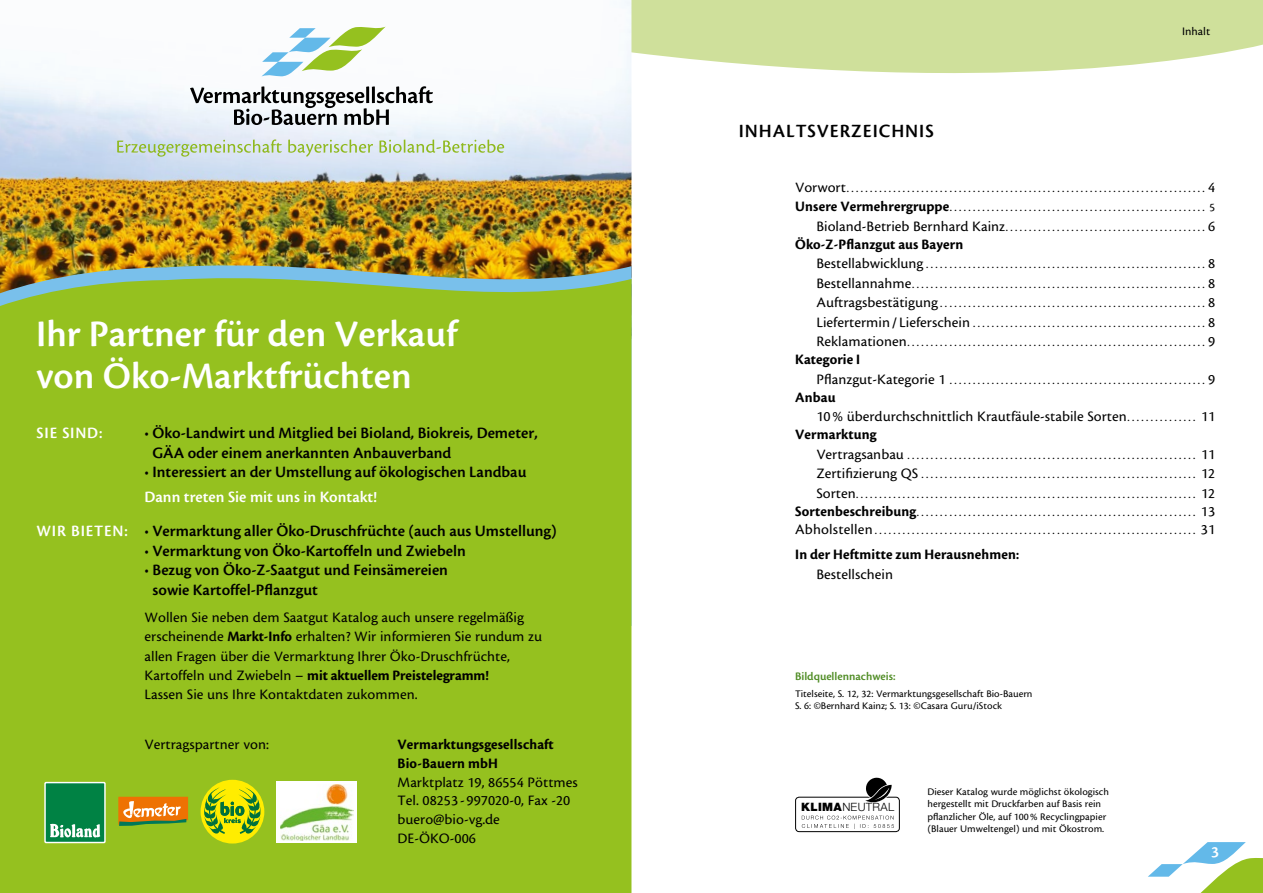
<style>
.page{position:relative;width:1263px;height:893px;background:#fff}
.page>*{position:absolute;margin:0;border:0;box-sizing:border-box;transform-origin:0 0}
.t1{font:600 39px/42px "Cronos";color:#fff}
.t2{font:600 19.5px "Cronos";letter-spacing:.05em;color:#000}
.t3{font:600 16.5px/19.5px "Cronos";color:#000}
.t4{font:600 16.5px "Cronos";color:#fff}
.t5{font:600 16.5px "Cronos";letter-spacing:.05em;color:#fff}
.t6{font:15px/19.4px "Cronos";color:#000}
.t7{font:700 15px/18.8px "Cronos";letter-spacing:.01em;color:#000}
.t8{font:12px/19.5px "Cronos";color:#000;text-align:justify}
.t9{font:600 12px "Cronos";color:#4f8c24}
.t10{font:300 11.4px "Helvetica Neue LT Std";letter-spacing:.03em;color:#000}
.t11{font:10.5px/12.6px "Cronos";color:#000}
.s1{font-weight:700}
.s2{font-size:15px}
.s3{font-weight:700;font-size:15px}
.s4{font-size:12px}
.s5{font-weight:900;font-size:11.55px}
</style>
<div class="page">
<svg style="left:1148px;top:842px;width:115px;height:51px"></svg>
<svg style="left:631px;top:0;width:632px;height:73px;background:#d4e3a5"></svg>
<img style="left:0;top:0;width:631px;height:256px">
<img style="left:0;top:256px;width:631px;height:13px">
<div style="left:0;top:269px;width:631px;height:624px;background:#95c11f"></div>
<svg style="left:44px;top:782px;width:62px;height:61px"></svg>
<div style="left:46px;top:783px;width:58px;height:59px;background:#008244"></div>
<svg style="left:0;top:797px;width:188px;height:96px;background:#8cb62f"></svg>
<div style="left:201px;top:780px;width:63px;height:63px;background:#ffed00;border-radius:50%"></div>
<svg style="left:204px;top:787px;width:57px;height:47px"></svg>
<div style="left:277px;top:782px;width:80px;height:61px;background:#fff"></div>
<img style="left:280px;top:785px;width:73px;height:55px">
<div style="left:795px;top:797px;width:105px;height:35px;border:1px solid #000;border-radius:4px"></div>
<svg style="left:864px;top:777px;width:28px;height:26px"></svg>
<svg style="left:802px;top:816px;width:92px;height:13px"></svg>
<svg style="left:117px;top:139px;width:165px;height:18px;background:#c8d9c6"></svg>
<svg style="left:288px;top:140px;width:85px;height:17px"></svg>
<svg style="left:379px;top:140px;width:125px;height:13px;background:#cadcb7"></svg>
<svg style="left:261px;top:27px;width:125px;height:49px"></svg>
<svg style="left:190px;top:86px;width:243px;height:39px"></svg>
<h1 class="t1" style="left:36px;top:313px;width:422px">Ihr Partner für den Verkauf von Öko-Marktfrüchten</h1>
<h3 class="t4" style="left:37px;top:424px;width:67px">SIE SIND:</h3>
<h3 class="t5" style="left:37px;top:522px;width:93px">WIR BIETEN:</h3>
<h3 class="t3" style="left:153px;top:423px;width:387px;text-indent:-8px">• Öko-Landwirt und Mitglied bei Bioland, Biokreis, Demeter,<br>GÄA oder einem anerkannten Anbauverband</h3>
<h3 class="t3" style="left:145px;top:462px;width:383px">• Interessiert an der Umstellung auf ökologischen Landbau</h3>
<h3 class="t4" style="left:145px;top:488px;width:234px">Dann treten Sie mit uns in Kontakt!</h3>
<h3 class="t3" style="left:145px;top:521px;width:414px">• Vermarktung aller Öko-Druschfrüchte (auch aus Umstellung)</h3>
<h3 class="t3" style="left:145px;top:541px;width:323px">• Vermarktung von Öko-Kartoffeln und Zwiebeln</h3>
<h3 class="t3" style="left:153px;top:560px;width:297px;text-indent:-8px">• Bezug von Öko-Z-Saatgut und Feinsämereien sowie Kartoffel-Pflanzgut</h3>
<p class="t6" style="left:145px;top:607px;width:399px">Wollen Sie neben dem Saatgut Katalog auch unsere regelmäßig erscheinende <span class="s1">Markt-Info</span> erhalten? Wir informieren Sie rundum zu allen Fragen über die Vermarktung Ihrer Öko-Druschfrüchte, Kartoffeln und Zwiebeln – <span class="s1">mit aktuellem Preistelegramm!<br></span>Lassen Sie uns Ihre Kontaktdaten zukommen.</p>
<p class="t6" style="left:145px;top:735px;width:126px">Vertragspartner von:</p>
<p class="t7" style="left:398px;top:735px;width:158px">Vermarktungsgesellschaft<br>Bio-Bauern mbH</p>
<p class="t6" style="left:398px;top:773px;width:182px;line-height:18.8px">Marktplatz 19, 86554 Pöttmes<br>Tel. 08253 - 997020-0, Fax -20 buero@bio-vg.de<br>DE-ÖKO-006</p>
<h2 class="t2" style="left:739px;top:121px;width:196px">INHALTSVERZEICHNIS</h2>
<p class="t8" style="left:1182px;top:21px;width:30px">Inhalt</p>
<p class="t8" style="left:795px;top:178px;width:422px;text-align:right"><span class="s2">Vorwort</span>..............................................................................<span class="s2">4<br></span><span class="s3">Unsere Vermehrergruppe</span>........................................................ 5<br><span class="s2">Bioland-BetriebBernhardKainz</span>............................................<span class="s2">6</span></p>
<p class="t7" style="left:795px;top:235px;width:170px">Öko-Z-Pflanzgut aus Bayern</p>
<p class="t8" style="left:816px;top:255px;width:400px"><span class="s2">Bestellabwicklung</span>.............................................................<span class="s2">8<br>Bestellannahme</span>................................................................<span class="s2">8<br>Auftragsbestätigung</span>..........................................................<span class="s2">8<br>Liefertermin/Lieferschein</span>...................................................<span class="s2">8<br>Reklamationen</span>.................................................................<span class="s2">9</span></p>
<p class="t7" style="left:795px;top:350px;width:67px">Kategorie I</p>
<p class="t8" style="left:816px;top:370px;width:400px"><span class="s2">Pflanzgut-Kategorie1</span>........................................................<span class="s2">9</span></p>
<p class="t6" style="left:816px;top:388px;width:400px;text-indent:-21px"><span class="s1">Anbau<br></span>10% überdurchschnittlich Krautfäule-stabile Sorten<span class="s4">.. . . . . . . . . . . . . . .</span> 11</p>
<p class="t7" style="left:795px;top:425px;width:83px">Vermarktung</p>
<p class="t8" style="left:816px;top:445px;width:400px"><span class="s2">Vertragsanbau</span>............................................................... <span class="s2">11<br>ZertifizierungQS</span>............................................................ <span class="s2">12<br>Sorten</span>.......................................................................... <span class="s2">12</span></p>
<p class="t8" style="left:795px;top:503px;width:421px;line-height:18px"><span class="s3">Sortenbeschreibung</span>............................................................. <span class="s2">13<br>Abholstellen</span>...................................................................... <span class="s2">31</span></p>
<p class="t7" style="left:795px;top:545px;width:225px">In der Heftmitte zum Herausnehmen:</p>
<p class="t6" style="left:816px;top:565px;width:78px">Bestellschein</p>
<p class="t9" style="left:795px;top:670px;width:102px">Bildquellennachweis:</p>
<p class="t11" style="left:795px;top:687px;width:239px">Titelseite, S. 12, 32: Vermarktungsgesellschaft Bio-Bauern<br>S. 6: ©Bernhard Kainz; S. 13: ©Casara Guru/iStock</p>
<p class="t11" style="left:927px;top:785px;width:183px">Dieser Katalog wurde möglichst ökologisch hergestellt mit -Druckfarben auf Basis rein pflanzlicher Öle, auf 100% Recyclingpapier (Blauer Umweltengel) und mit -Ökostrom.</p>
<p class="t10" style="left:801px;top:800px;width:95px"><span class="s5">KLIMA</span>NEUTRAL</p>
<p class="t10" style="left:923px;top:804px;width:95px"><span class="s5">KLIMA</span>NEUTRAL</p>
<h3 class="t4" style="left:1211px;top:843px;width:9px">3</h3>
</div>
